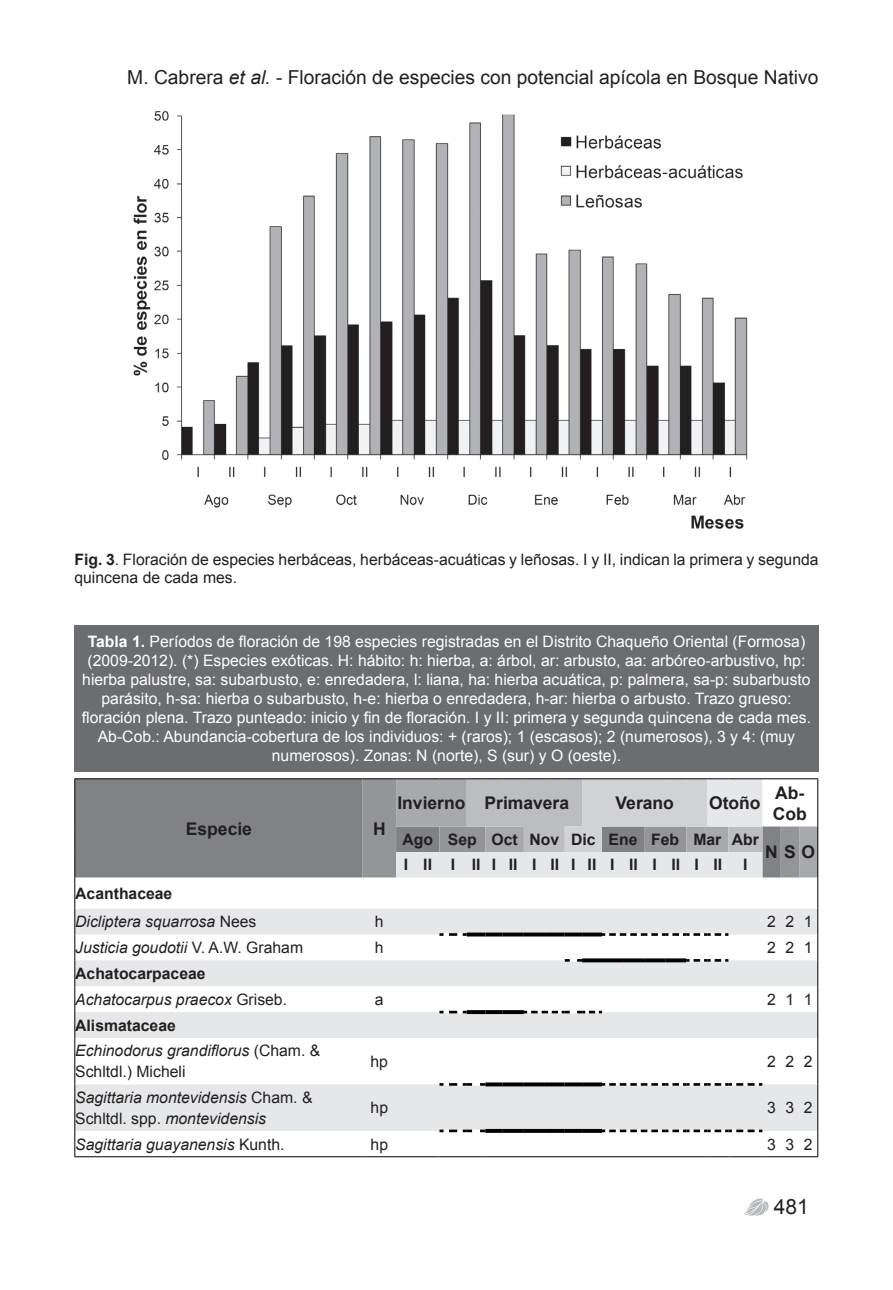
<style>
.page{position:relative;width:893px;height:1290px;background:#fff}
.page>*{position:absolute;margin:0;border:0;box-sizing:border-box;transform-origin:0 0}
.t1{font:21px "Arial";color:#231f20}
.t2{font:19.25px "Arial";color:#231f20}
.t3{font:700 17.5px/21px "Arial";color:#231f20}
.t4{font:15.75px/18.9px "Arial";color:#fff;text-align:center}
.t5{font:italic 15.75px/28.5px "Arial";color:#231f20}
.t6{font:15.75px/18.9px "Arial";color:#231f20}
.t7{font:700 15.75px "Arial";color:#231f20}
.s1{font-style:italic}
.s2{font-weight:700}
.s3{font-weight:700;font-style:normal}
.s4{font-style:normal}
</style>
<div class="page">
<svg style="left:744px;top:1198px;width:24px;height:17px"></svg>
<img style="left:133px;top:111px;width:615px;height:418px">
<div style="left:74px;top:625px;width:745px;height:146px;background:#6c6d70"></div>
<svg style="left:75px;top:779px;width:742px;height:352px"></svg>
<hr style="left:565px;top:959px;width:17px;height:3px;background:#fff">
<hr style="left:467px;top:1083px;width:18px;height:3px;background:#fff">
<svg style="left:439px;top:933px;width:28px;height:3px"></svg>
<svg style="left:467px;top:932px;width:18px;height:4px"></svg>
<svg style="left:485px;top:932px;width:18px;height:4px"></svg>
<svg style="left:503px;top:932px;width:21px;height:4px"></svg>
<svg style="left:524px;top:932px;width:21px;height:4px"></svg>
<svg style="left:545px;top:932px;width:20px;height:4px"></svg>
<svg style="left:565px;top:932px;width:17px;height:4px"></svg>
<svg style="left:582px;top:932px;width:20px;height:4px"></svg>
<svg style="left:602px;top:933px;width:126px;height:3px"></svg>
<svg style="left:565px;top:959px;width:5px;height:3px"></svg>
<svg style="left:577px;top:959px;width:5px;height:3px"></svg>
<svg style="left:582px;top:958px;width:20px;height:4px"></svg>
<svg style="left:602px;top:958px;width:21px;height:4px"></svg>
<svg style="left:623px;top:958px;width:21px;height:4px"></svg>
<svg style="left:644px;top:958px;width:21px;height:4px"></svg>
<svg style="left:665px;top:958px;width:21px;height:4px"></svg>
<svg style="left:686px;top:959px;width:42px;height:3px"></svg>
<svg style="left:439px;top:1011px;width:28px;height:2px"></svg>
<svg style="left:467px;top:1010px;width:18px;height:4px"></svg>
<svg style="left:485px;top:1010px;width:18px;height:4px"></svg>
<svg style="left:503px;top:1010px;width:21px;height:4px"></svg>
<svg style="left:524px;top:1011px;width:78px;height:2px"></svg>
<svg style="left:439px;top:1083px;width:33px;height:3px"></svg>
<svg style="left:480px;top:1083px;width:5px;height:3px"></svg>
<svg style="left:602px;top:1083px;width:160px;height:3px"></svg>
<svg style="left:485px;top:1082px;width:18px;height:4px"></svg>
<svg style="left:503px;top:1082px;width:21px;height:4px"></svg>
<svg style="left:524px;top:1082px;width:21px;height:4px"></svg>
<svg style="left:545px;top:1082px;width:20px;height:4px"></svg>
<svg style="left:565px;top:1082px;width:17px;height:4px"></svg>
<svg style="left:582px;top:1082px;width:20px;height:4px"></svg>
<hr style="left:74px;top:778px;width:289px;height:1px;background:#000">
<hr style="left:74px;top:779px;width:1px;height:47px;background:#000">
<svg style="left:74px;top:826px;width:1px;height:51px"></svg>
<hr style="left:74px;top:1156px;width:289px;height:1px;background:#000">
<hr style="left:363px;top:1156px;width:33px;height:1px;background:#000">
<svg style="left:363px;top:778px;width:455px;height:99px;background:#bfc0c3"></svg>
<hr style="left:74px;top:877px;width:1px;height:32px;background:#000">
<hr style="left:817px;top:877px;width:1px;height:32px;background:#000">
<svg style="left:74px;top:909px;width:1px;height:129px"></svg>
<svg style="left:817px;top:909px;width:1px;height:129px"></svg>
<hr style="left:74px;top:1038px;width:1px;height:46px;background:#000">
<hr style="left:817px;top:1038px;width:1px;height:46px;background:#000">
<hr style="left:74px;top:1084px;width:1px;height:47px;background:#000">
<hr style="left:817px;top:1084px;width:1px;height:47px;background:#000">
<svg style="left:74px;top:1131px;width:1px;height:25px"></svg>
<svg style="left:396px;top:1129px;width:422px;height:28px"></svg>
<p class="t2" style="left:127px;top:65px;width:693px">M. Cabrera <span class="s1">et al.</span> - Floración de especies con potencial apícola en Bosque Nativo</p>
<p class="t6" style="left:74px;top:550px;width:746px"><span class="s2">Fig. 3</span>. Floración de especies herbáceas, herbáceas-acuáticas y leñosas. I y II, indican la primera y segunda quincena de cada mes.</p>
<p class="t4" style="left:82px;top:632px;width:731px"><span class="s2">Tabla 1.</span> Períodos de floración de 198 especies registradas en el Distrito Chaqueño Oriental (Formosa) (2009-2012). (*) Especies exóticas. H: hábito: h: hierba, a: árbol, ar: arbusto, aa: arbóreo-arbustivo, hp: hierba palustre, sa: subarbusto, e: enredadera, l: liana, ha: hierba acuática, p: palmera, sa-p: subarbusto parásito, h-sa: hierba o subarbusto, h-e: hierba o enredadera, h-ar: hierba o arbusto. Trazo grueso: floración plena. Trazo punteado: inicio y fin de floración. I y II: primera y segunda quincena de cada mes.<br>Ab-Cob.: Abundancia-cobertura de los individuos: + (raros); 1 (escasos); 2 (numerosos), 3 y 4: (muy numerosos). Zonas: N (norte), S (sur) y O (oeste).</p>
<p class="t3" style="left:186px;top:818px;width:68px">Especie</p>
<p class="t3" style="left:373px;top:818px;width:14px">H</p>
<p class="t3" style="left:397px;top:793px;width:173px">Invierno Primavera</p>
<p class="t3" style="left:616px;top:793px;width:60px">Verano</p>
<p class="t3" style="left:709px;top:793px;width:53px">Otoño</p>
<p class="t3" style="left:773px;top:782px;width:36px">Ab-<br>Cob</p>
<p class="t7" style="left:402px;top:829px;width:358px">Ago Sep Oct Nov Dic Ene Feb Mar Abr</p>
<p class="t3" style="left:765px;top:842px;width:51px">NSO</p>
<p class="t7" style="left:404px;top:854px;width:320px">I II I IIIII IIIIIII II I II I II</p>
<p class="t7" style="left:743px;top:854px;width:6px">I</p>
<p class="t5" style="left:75px;top:879px;width:183px"><span class="s3">Acanthaceae<br></span>Dicliptera squarrosa <span class="s4">Nees</span></p>
<p class="t6" style="left:375px;top:912px;width:10px">h</p>
<p class="t6" style="left:767px;top:912px;width:47px">221</p>
<p class="t5" style="left:75px;top:933px;width:229px">Justicia goudotii <span class="s4">V. A.W. Graham</span></p>
<p class="t6" style="left:375px;top:938px;width:10px">h</p>
<p class="t6" style="left:767px;top:938px;width:47px">221</p>
<p class="t5" style="left:75px;top:961px;width:213px;line-height:25.9px"><span class="s3">Achatocarpaceae<br></span>Achatocarpus praecox <span class="s4">Griseb.</span></p>
<p class="t6" style="left:375px;top:990px;width:10px">a</p>
<p class="t6" style="left:767px;top:990px;width:47px">211</p>
<p class="t5" style="left:75px;top:1012px;width:247px;line-height:25.7px"><span class="s3">Alismataceae<br></span>Echinodorus grandiflorus <span class="s4">(Cham. &amp;</span></p>
<p class="t6" style="left:75px;top:1062px;width:112px">Schltdl.) Micheli</p>
<p class="t6" style="left:371px;top:1052px;width:19px">hp</p>
<p class="t6" style="left:767px;top:1052px;width:47px">222</p>
<p class="t5" style="left:75px;top:1087px;width:239px;line-height:21px">Sagittaria montevidensis <span class="s4">Cham. &amp;<br>Schltdl. spp.</span> montevidensis</p>
<p class="t6" style="left:371px;top:1098px;width:19px">hp</p>
<p class="t6" style="left:767px;top:1098px;width:47px">332</p>
<p class="t5" style="left:75px;top:1130px;width:211px">Sagittaria guayanensis <span class="s4">Kunth.</span></p>
<p class="t6" style="left:371px;top:1135px;width:19px">hp</p>
<p class="t6" style="left:767px;top:1135px;width:47px">332</p>
<h1 class="t1" style="left:774px;top:1192px;width:37px">481</h1>
</div>
